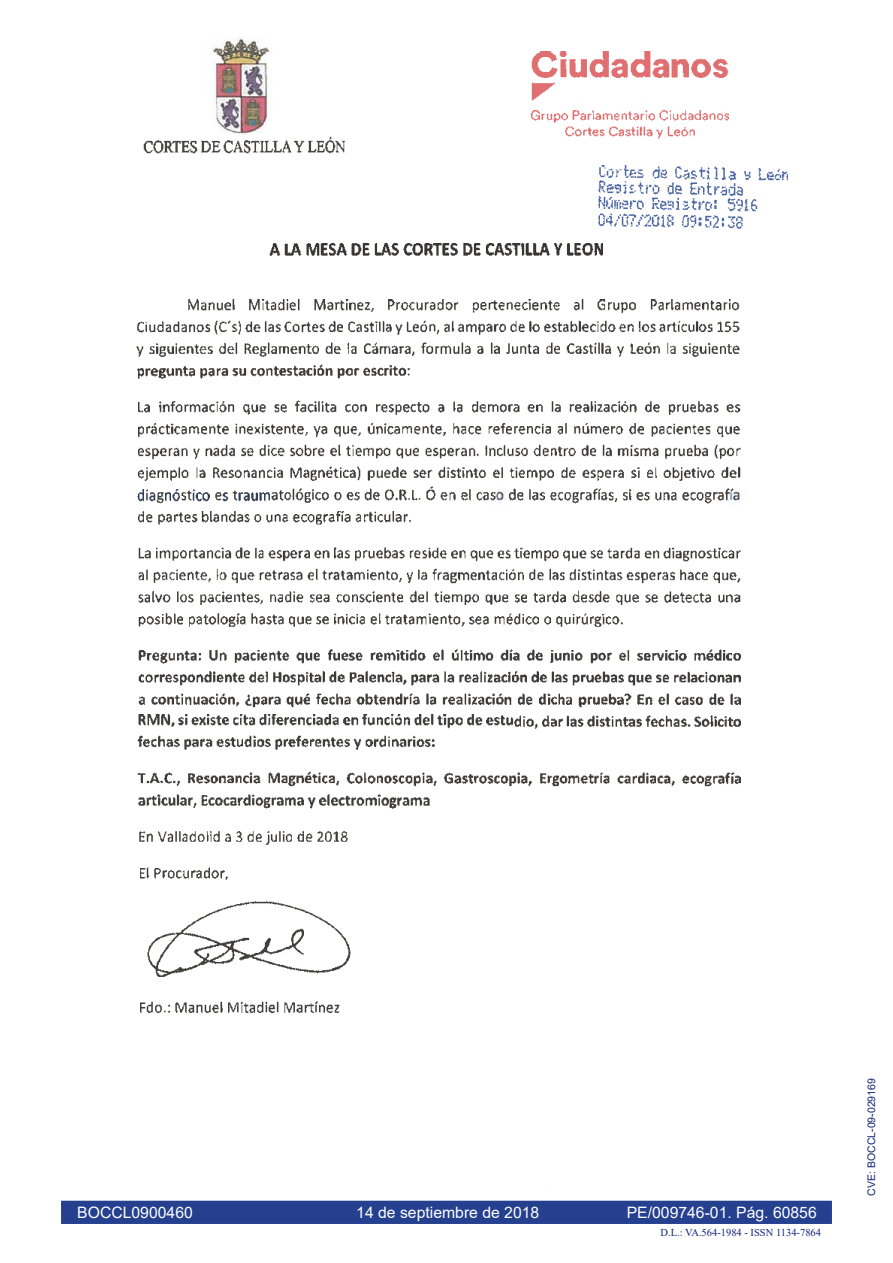
<style>
.page{position:relative;width:893px;height:1263px;background:#fff}
.page>*{position:absolute;margin:0;border:0;box-sizing:border-box;transform-origin:0 0}
.t1{font:15.75px "Arial";color:#fff}
.t2{font:10.5px "Times New Roman";color:#132477}
.t3{font:10.5px "Arial";color:#132477}
</style>
<div class="page">
<div style="left:60px;top:1200px;width:773px;height:25px;background:#25408f"></div>
<div style="left:60px;top:1199px;width:773px;height:26px;border:2px solid #fff"></div>
<img style="left:60px;top:37px;width:773px;height:1163px">
<img style="left:135px;top:300px;width:605px;height:428px">
<img style="left:138px;top:715px;width:602px;height:298px">
<img style="left:529px;top:51px;width:199px;height:89px">
<img style="left:597px;top:166px;width:191px;height:64px">
<img style="left:269px;top:244px;width:334px;height:14px">
<img style="left:143px;top:138px;width:201px;height:16px">
<img style="left:135px;top:489px;width:135px;height:12px">
<img style="left:225px;top:46px;width:39px;height:26px">
<p class="t1" style="left:77px;top:1202px;width:117px">BOCCL0900460</p>
<p class="t1" style="left:356px;top:1202px;width:184px">14 de septiembre de 2018</p>
<p class="t1" style="left:627px;top:1202px;width:192px">PE/009746-01. Pág. 60856</p>
<p class="t2" style="left:661px;top:1225px;width:162px">D.L.: VA.564-1984 - ISSN 1134-7864</p>
<p class="t3" style="left:864px;top:1195px;width:119px;rotate:-90deg">CVE: BOCCL-09-029169</p>
</div>
